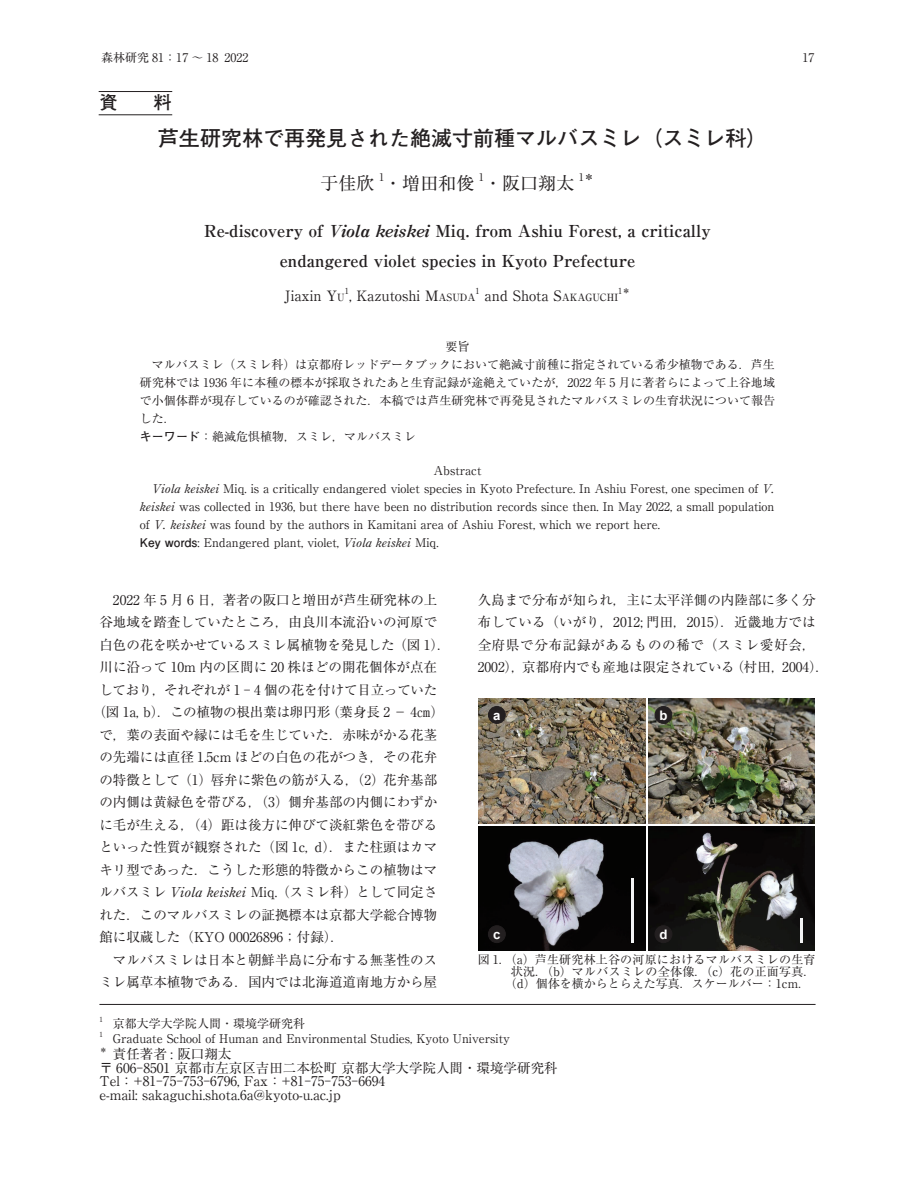
<style>
.page{position:relative;width:915px;height:1191px;background:#fff}
.page>*{position:absolute;margin:0;border:0;box-sizing:border-box;transform-origin:0 0}
.t1{font:700 21px "Futo Go B101 Pr 5";color:#231f20}
.t2{font:18px "Ryumin Pr 5";color:#231f20}
.t3{font:700 18px "Futo Go B101 Pr 5";color:#231f20}
.t4{font:700 16.5px/30px "Ryumin Pr 5";color:#231f20;text-align:center}
.t5{font:14.25px "Ryumin Pr 5";color:#231f20}
.t6{font:13.5px/22.5px "Ryumin Pr 5";color:#231f20}
.t7{font:13.5px "Ryumin Pr 5";letter-spacing:-.025em;color:#231f20}
.t8{font:700 13.2px "Arial";color:#fff}
.t9{font:12px "Ryumin Pr 5";color:#231f20}
.t10{font:12px "Ryumin Pr 5";letter-spacing:.02em;color:#231f20}
.t11{font:10.5px "Ryumin Pr 5";color:#231f20}
.t12{font:8.25px "Ryumin Pr 5";color:#231f20}
.t13{font:7.8px "Ryumin Pr 5";color:#231f20}
.t14{font:7.05px "Ryumin Pr 5";color:#231f20}
.s1{font-weight:500}
.s2{font-weight:500;font-size:10.05px}
.s3{font-family:"Futo Go B101 Pr 5";font-weight:700}
</style>
<div class="page">
<hr style="left:99px;top:114px;width:73px;height:1px;background:#231f20">
<hr style="left:99px;top:91px;width:73px;height:1px;background:#231f20">
<svg style="left:478px;top:698px;width:337px;height:253px"></svg>
<img style="left:478px;top:698px;width:167px;height:125px">
<img style="left:648px;top:698px;width:166px;height:125px">
<img style="left:478px;top:826px;width:167px;height:125px">
<img style="left:648px;top:826px;width:166px;height:125px">
<div style="left:488px;top:706px;width:17px;height:17px;background:#231f20;border-radius:50%"></div>
<div style="left:488px;top:706px;width:17px;height:17px;border:1px solid #231f20;border-radius:50%"></div>
<div style="left:654px;top:706px;width:17px;height:17px;background:#231f20;border-radius:50%"></div>
<div style="left:654px;top:706px;width:18px;height:17px;border:1px solid #231f20;border-radius:50%"></div>
<div style="left:488px;top:925px;width:17px;height:17px;background:#231f20;border-radius:50%"></div>
<div style="left:488px;top:925px;width:17px;height:18px;border:1px solid #231f20;border-radius:50%"></div>
<div style="left:654px;top:925px;width:17px;height:17px;background:#231f20;border-radius:50%"></div>
<div style="left:654px;top:925px;width:18px;height:18px;border:1px solid #231f20;border-radius:50%"></div>
<hr style="left:631px;top:877px;width:2px;height:65px;background:#f2f3f4">
<hr style="left:800px;top:918px;width:3px;height:24px;background:#f2f3f4">
<hr style="left:99px;top:1004px;width:716px;height:1px;background:#231f20">
<p class="t9" style="left:101px;top:48px;width:148px">森林研究 81：17 〜 18 2022</p>
<p class="t9" style="left:802px;top:48px;width:13px">17</p>
<h2 class="t3" style="left:99px;top:88px;width:73px">資　　料</h2>
<h1 class="t1" style="left:158px;top:121px;width:610px">芦生研究林で再発見された絶滅寸前種マルバスミレ（スミレ科）</h1>
<h2 class="t2" style="left:320px;top:169px;width:55px">于佳欣</h2>
<p class="t11" style="left:379px;top:169px;width:7px">1</p>
<h2 class="t2" style="left:384px;top:169px;width:92px">・増田和俊</h2>
<p class="t11" style="left:478px;top:169px;width:7px">1</p>
<h2 class="t2" style="left:484px;top:169px;width:91px">・阪口翔太</h2>
<p class="t11" style="left:578px;top:169px;width:17px">1＊</p>
<p class="t4" style="left:204px;top:214px;width:508px">Re-discovery of Viola keiskei Miq. from Ashiu Forest, a critically endangered violet species in Kyoto Prefecture</p>
<p class="t5" style="left:284px;top:284px;width:193px">Jiaxin <span class="s1">Y</span><span class="s2">U</span> , Kazutoshi <span class="s1">M</span><span class="s2">ASUDA</span></p>
<p class="t12" style="left:345px;top:284px;width:6px">1</p>
<p class="t12" style="left:475px;top:284px;width:6px">1</p>
<p class="t5" style="left:484px;top:284px;width:135px">and Shota <span class="s1">S</span><span class="s2">AKAGUCHI</span></p>
<p class="t12" style="left:617px;top:284px;width:14px">1＊</p>
<p class="t9" style="left:445px;top:337px;width:25px">要旨</p>
<p class="t9" style="left:152px;top:355px;width:624px">マルバスミレ（スミレ科）は京都府レッドデータブックにおいて絶滅寸前種に指定されている希少植物である．芦生</p>
<p class="t9" style="left:140px;top:373px;width:636px">研究林では 1936 年に本種の標本が採取されたあと生育記録が途絶えていたが，2022 年 5 月に著者らによって上谷地域</p>
<p class="t9" style="left:140px;top:391px;width:636px">で小個体群が現存しているのが確認された．本稿では芦生研究林で再発見されたマルバスミレの生育状況について報告</p>
<p class="t9" style="left:140px;top:409px;width:37px">した．</p>
<p class="t9" style="left:140px;top:427px;width:277px"><span class="s3">キーワード</span>：絶滅危惧植物，スミレ，マルバスミレ</p>
<p class="t9" style="left:433px;top:461px;width:49px">Abstract</p>
<p class="t9" style="left:152px;top:479px;width:624px">Viola keiskei Miq. is a critically endangered violet species in Kyoto Prefecture. In Ashiu Forest, one specimen of V.</p>
<p class="t9" style="left:140px;top:497px;width:635px">keiskei was collected in 1936, but there have been no distribution records since then. In May 2022, a small population</p>
<p class="t9" style="left:140px;top:515px;width:521px">of V. keiskei was found by the authors in Kamitani area of Ashiu Forest, which we report here.</p>
<p class="t9" style="left:140px;top:533px;width:300px"><span class="s3">Key words</span>: Endangered plant, violet, Viola keiskei Miq.</p>
<p class="t6" style="left:113px;top:587px;width:325px">2022 年 5 月 6 日，著者の阪口と増田が芦生研究林の上</p>
<p class="t6" style="left:99px;top:610px;width:339px">谷地域を踏査していたところ，由良川本流沿いの河原で</p>
<p class="t6" style="left:99px;top:632px;width:352px">白色の花を咲かせているスミレ属植物を発見した（図 1）．</p>
<p class="t6" style="left:99px;top:655px;width:339px">川に沿って 10m 内の区間に 20 株ほどの開花個体が点在</p>
<p class="t7" style="left:99px;top:679px;width:339px">しており，それぞれが 1 ‒ 4 個の花を付けて目立っていた</p>
<p class="t6" style="left:93px;top:700px;width:352px">（図 1a, b）．この植物の根出葉は卵円形（葉身長 2 － 4㎝）</p>
<p class="t6" style="left:99px;top:722px;width:339px">で，葉の表面や縁には毛を生じていた．赤味がかる花茎</p>
<p class="t6" style="left:99px;top:745px;width:339px">の先端には直径 1.5cm ほどの白色の花がつき，その花弁</p>
<p class="t6" style="left:99px;top:767px;width:339px">の特徴として（1）唇弁に紫色の筋が入る，（2）花弁基部</p>
<p class="t6" style="left:99px;top:790px;width:339px">の内側は黄緑色を帯びる，（3）側弁基部の内側にわずか</p>
<p class="t6" style="left:99px;top:812px;width:339px">に毛が生える，（4）距は後方に伸びて淡紅紫色を帯びる</p>
<p class="t6" style="left:99px;top:835px;width:339px">といった性質が観察された（図 1c, d）．また柱頭はカマ</p>
<p class="t6" style="left:99px;top:857px;width:339px">キリ型であった．こうした形態的特徴からこの植物はマ</p>
<p class="t6" style="left:99px;top:880px;width:339px">ルバスミレ Viola keiskei Miq.（スミレ科）として同定さ</p>
<p class="t6" style="left:99px;top:902px;width:339px">れた．このマルバスミレの証拠標本は京都大学総合博物</p>
<p class="t6" style="left:99px;top:925px;width:246px">館に収蔵した（KYO 00026896；付録）．</p>
<p class="t6" style="left:113px;top:947px;width:325px">マルバスミレは日本と朝鮮半島に分布する無茎性のス</p>
<p class="t6" style="left:99px;top:970px;width:339px">ミレ属草本植物である．国内では北海道道南地方から屋</p>
<p class="t6" style="left:477px;top:587px;width:352px">久島まで分布が知られ，主に太平洋側の内陸部に多く分布している（いがり，2012; 門田，2015）．近畿地方では全府県で分布記録があるものの稀で（スミレ愛好会，<br>2002），京都府内でも産地は限定されている（村田，2004）．</p>
<p class="t8" style="left:493px;top:706px;width:9px">a</p>
<p class="t8" style="left:659px;top:706px;width:10px">b</p>
<p class="t8" style="left:493px;top:925px;width:9px">c</p>
<p class="t8" style="left:659px;top:925px;width:10px">d</p>
<p class="t9" style="left:477px;top:950px;width:339px">図 1．（a）芦生研究林上谷の河原におけるマルバスミレの生育</p>
<p class="t10" style="left:510px;top:962px;width:306px">状況．（b）マルバスミレの全体像．（c）花の正面写真．</p>
<p class="t9" style="left:504px;top:974px;width:307px">（d）個体を横からとらえた写真．スケールバー：1cm．</p>
<p class="t14" style="left:99px;top:1013px;width:5px">1</p>
<p class="t9" style="left:113px;top:1014px;width:193px">京都大学大学院人間・環境学研究科</p>
<p class="t14" style="left:99px;top:1028px;width:5px">1</p>
<p class="t9" style="left:113px;top:1029px;width:398px">Graduate School of Human and Environmental Studies, Kyoto University</p>
<p class="t13" style="left:99px;top:1043px;width:9px">＊</p>
<p class="t6" style="left:99px;top:1046px;width:459px;line-height:13.5px;text-indent:14px">責任著者 : 阪口翔太<br>〒 606-8501 京都市左京区吉田二本松町 京都大学大学院人間・環境学研究科Tel：+81-75-753-6796, Fax：+81-75-753-6694<br>e-mail: sakaguchi.shota.6a@kyoto-u.ac.jp</p>
</div>
